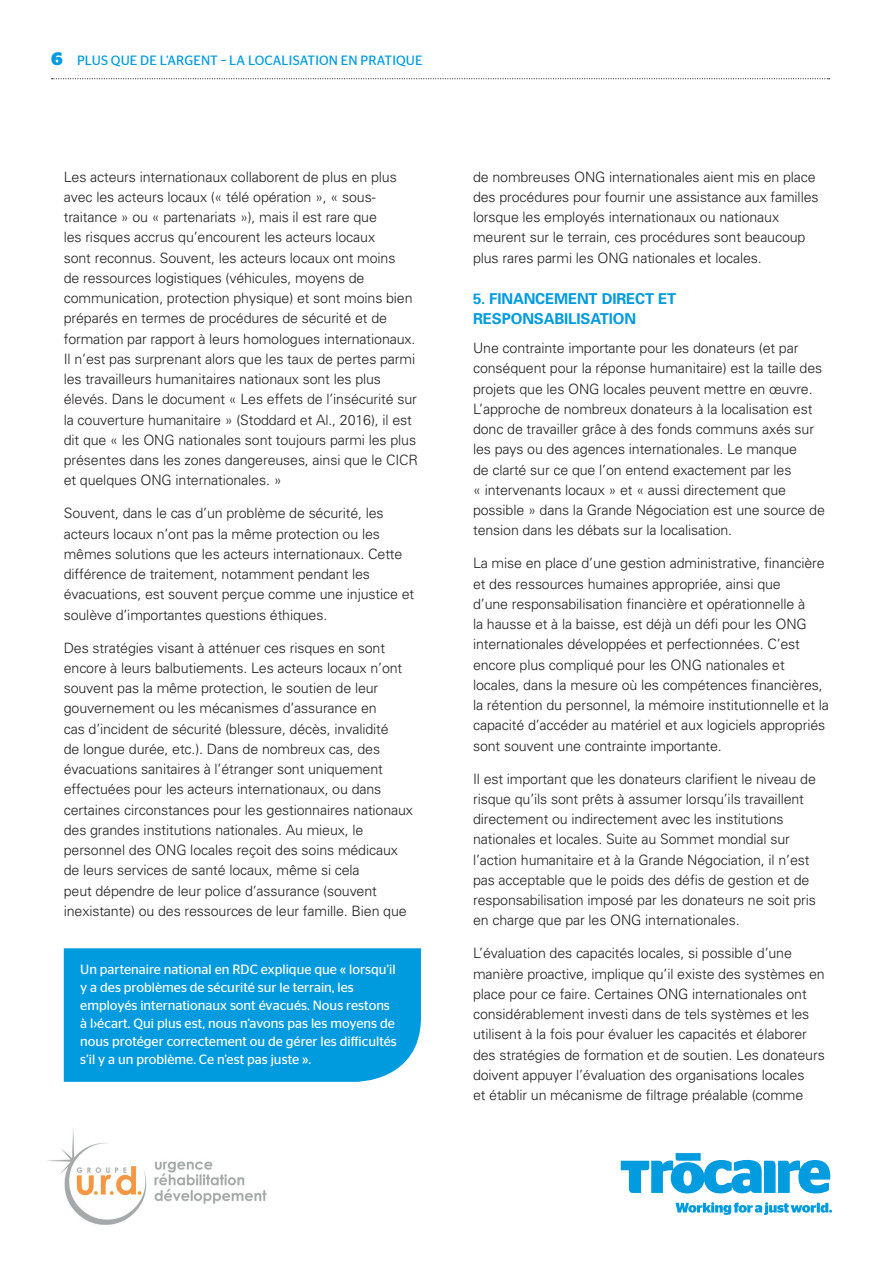
<style>
.page{position:relative;width:893px;height:1263px;background:#fff}
.page>*{position:absolute;margin:0;border:0;box-sizing:border-box;transform-origin:0 0}
.t1{font:700 15px/20.2px "Univers";letter-spacing:-.01em;color:#009bde}
.t2{font:300 14.25px/20.2px "Univers";letter-spacing:-.01em;color:#231f20}
.t3{font:13.5px/18px "Stag Sans";color:#fff}
.t4{font:13.5px "Stag Sans";letter-spacing:.01em;color:#009bde}
.s1{font-weight:700;font-size:18px}
</style>
<div class="page">
<img style="left:47px;top:1128px;width:220px;height:97px">
<svg style="left:621px;top:1153px;width:209px;height:40px"></svg>
<svg style="left:676px;top:1202px;width:156px;height:13px"></svg>
<svg style="left:52px;top:78px;width:778px;height:1px"></svg>
<div style="left:64px;top:948px;width:357px;height:134px;background:#009bde"></div>
<p class="t4" style="left:51px;top:53px;width:143px"><span class="s1">6</span> Plus que de l’argen</p>
<p class="t4" style="left:210px;top:53px;width:205px">t – La localisation en pratique</p>
<p class="t2" style="left:64px;top:166px;width:356px">Les acteurs internationaux collaborent de plus en plus avec les acteurs locaux (« télé opération », « sous&shy;traitance » ou « partenariats »), mais il est rare que<br>les risques accrus qu’encourent les acteurs locaux<br>sont reconnus. Souvent, les acteurs locaux ont moins<br>de ressources logistiques (véhicules, moyens de communication, protection physique) et sont moins bien préparés en termes de procédures de sécurité et de formation par rapport à leurs homologues internationaux.<br>Il n’est pas surprenant alors que les taux de pertes parmi les travailleurs humanitaires nationaux sont les plus élevés. Dans le document « Les effets de l’insécurité sur la couverture humanitaire » (Stoddard et Al., 2016), il est dit que « les ONG nationales sont toujours parmi les plus présentes dans les zones dangereuses, ainsi que le CICR et quelques ONG internationales. »</p>
<p class="t2" style="left:64px;top:503px;width:352px">Souvent, dans le cas d’un problème de sécurité, les acteurs locaux n’ont pas la même protection ou les mêmes solutions que les acteurs internationaux. Cette différence de traitement, notamment pendant les évacuations, est souvent perçue comme une injustice et soulève d’importantes questions éthiques.</p>
<p class="t2" style="left:64px;top:637px;width:351px">Des stratégies visant à atténuer ces risques en sont encore à leurs balbutiements. Les acteurs locaux n’ont souvent pas la même protection, le soutien de leur gouvernement ou les mécanismes d’assurance en<br>cas d’incident de sécurité (blessure, décès, invalidité<br>de longue durée, etc.). Dans de nombreux cas, des évacuations sanitaires à l’étranger sont uniquement effectuées pour les acteurs internationaux, ou dans certaines circonstances pour les gestionnaires nationaux des grandes institutions nationales. Au mieux, le personnel des ONG locales reçoit des soins médicaux de leurs services de santé locaux, même si cela<br>peut dépendre de leur police d’assurance (souvent inexistante) ou des ressources de leur famille. Bien que</p>
<p class="t3" style="left:80px;top:960px;width:318px;text-indent:181px">explique que « lorsqu’il y a des problèmes de sécurité sur le terrain, les employés internationaux sont évacués. Nous restons à l›écart. Qui plus est, nous n’avons pas les moyens de nous protéger correctement ou de gérer les difficultés s’il y a un problème. Ce n’est pas juste ».</p>
<p class="t3" style="left:80px;top:960px;width:162px">Un partenaire national en RDC</p>
<p class="t2" style="left:473px;top:166px;width:347px">de nombreuses ONG internationales aient mis en place des procédures pour fournir une assistance aux familles lorsque les employés internationaux ou nationaux meurent sur le terrain, ces procédures sont beaucoup plus rares parmi les ONG nationales et locales.</p>
<p class="t1" style="left:473px;top:288px;width:205px">5. FINANCEMENT DIRECT ET<br>RESPONSABILISATION</p>
<p class="t2" style="left:473px;top:338px;width:353px">Une contrainte importante pour les donateurs (et par conséquent pour la réponse humanitaire) est la taille des projets que les ONG locales peuvent mettre en œuvre.<br>L’approche de nombreux donateurs à la localisation est donc de travailler grâce à des fonds communs axés sur les pays ou des agences internationales. Le manque<br>de clarté sur ce que l’on entend exactement par les<br>« intervenants locaux » et « aussi directement que possible » dans la Grande Négociation est une source de tension dans les débats sur la localisation.</p>
<p class="t2" style="left:473px;top:553px;width:357px">La mise en place d’une gestion administrative, financière et des ressources humaines appropriée, ainsi que<br>d’une responsabilisation financière et opérationnelle à<br>la hausse et à la baisse, est déjà un défi pour les ONG internationales développées et perfectionnées. C’est encore plus compliqué pour les ONG nationales et locales, dans la mesure où les compétences financières, la rétention du personnel, la mémoire institutionnelle et la capacité d’accéder au matériel et aux logiciels appropriés sont souvent une contrainte importante.</p>
<p class="t2" style="left:473px;top:768px;width:344px">Il est important que les donateurs clarifient le niveau de risque qu’ils sont prêts à assumer lorsqu’ils travaillent directement ou indirectement avec les institutions nationales et locales. Suite au Sommet mondial sur l’action humanitaire et à la Grande Négociation, il n’est pas acceptable que le poids des défis de gestion et de responsabilisation imposé par les donateurs ne soit pris en charge que par les ONG internationales.</p>
<p class="t2" style="left:473px;top:943px;width:353px">L’évaluation des capacités locales, si possible d’une manière proactive, implique qu’il existe des systèmes en place pour ce faire. Certaines ONG internationales ont considérablement investi dans de tels systèmes et les utilisent à la fois pour évaluer les capacités et élaborer des stratégies de formation et de soutien. Les donateurs doivent appuyer l’évaluation des organisations locales<br>et établir un mécanisme de filtrage préalable (comme</p>
</div>
